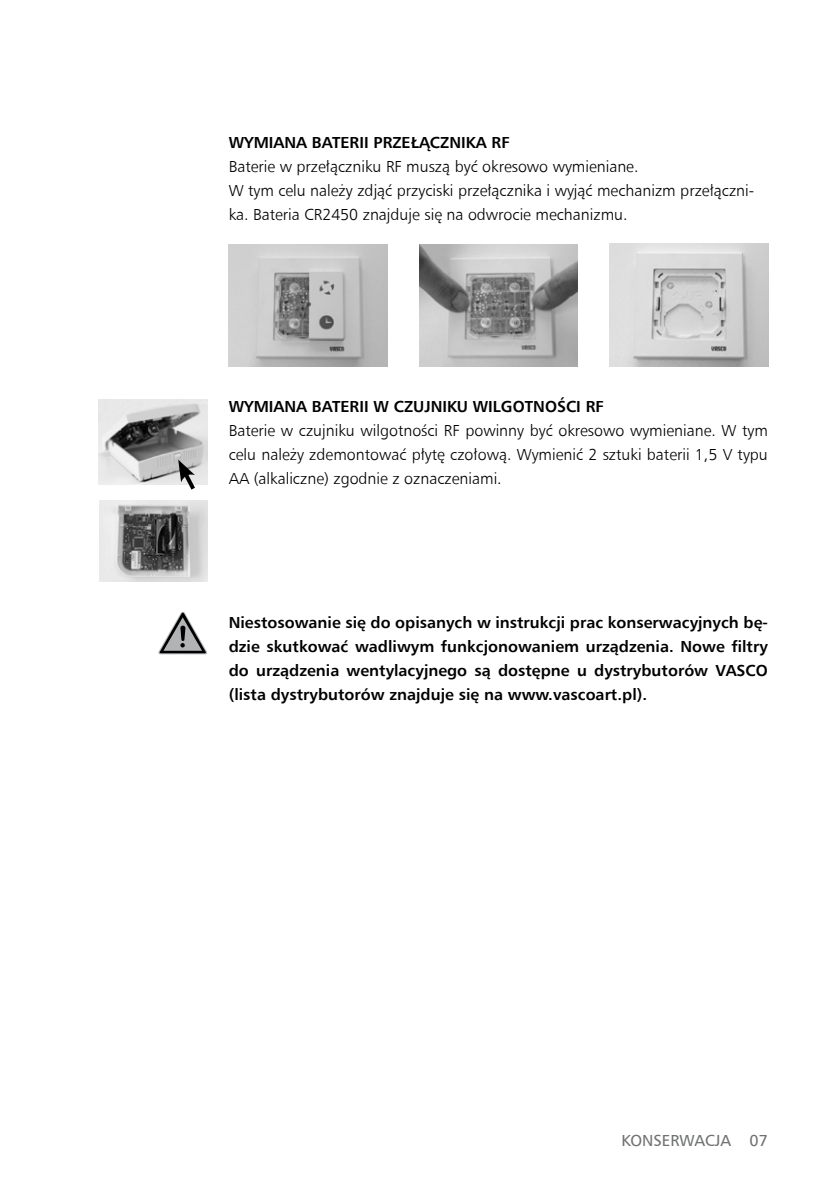
<style>
.page{position:relative;width:840px;height:1191px;background:#fff}
.page>*{position:absolute;margin:0;border:0;box-sizing:border-box;transform-origin:0 0}
.t1{font:16px/24px "Humnst 777 Lt EU";color:#000}
.t2{font:700 16px/24px "Humnst 777 EU";color:#000;text-align:justify}
.t3{font:16px "Humnst 777 EU";color:#707172}
</style>
<div class="page">
<img style="left:609px;top:244px;width:158px;height:122px">
<svg style="left:158px;top:612px;width:49px;height:42px"></svg>
<img style="left:98px;top:400px;width:109px;height:84px">
<img style="left:99px;top:501px;width:108px;height:81px">
<svg style="left:178px;top:459px;width:20px;height:31px"></svg>
<img style="left:228px;top:244px;width:159px;height:122px">
<img style="left:419px;top:244px;width:158px;height:122px">
<p class="t2" style="left:228px;top:130px;width:282px">WYMIANA BATERII PRZEŁĄCZNIKA RF</p>
<p class="t1" style="left:228px;top:154px;width:526px">Baterie w przełączniku RF muszą być okresowo wymieniane.<br>W tym celu należy zdjąć przyciski przełącznika i wyjąć mechanizm przełączni&shy;ka. Bateria CR2450 znajduje się na odwrocie mechanizmu.</p>
<p class="t2" style="left:228px;top:394px;width:376px">WYMIANA BATERII W CZUJNIKU WILGOTNOŚCI RF</p>
<p class="t1" style="left:228px;top:418px;width:540px;text-align:justify">Baterie w czujniku wilgotności RF powinny być okresowo wymieniane. W tym celu należy zdemontować płytę czołową. Wymienić 2 sztuki baterii 1,5 V typu AA (alkaliczne) zgodnie z oznaczeniami.</p>
<p class="t2" style="left:228px;top:610px;width:540px">Niestosowanie się do opisanych w instrukcji prac konserwacyjnych bę&shy;dzie skutkować wadliwym funkcjonowaniem urządzenia. Nowe filtry do urządzenia wentylacyjnego są dostępne u dystrybutorów VASCO (lista dystrybutorów znajduje się na www.vascoart.pl).</p>
<p class="t3" style="left:621px;top:1130px;width:148px">KONSERWACJA 07</p>
</div>
